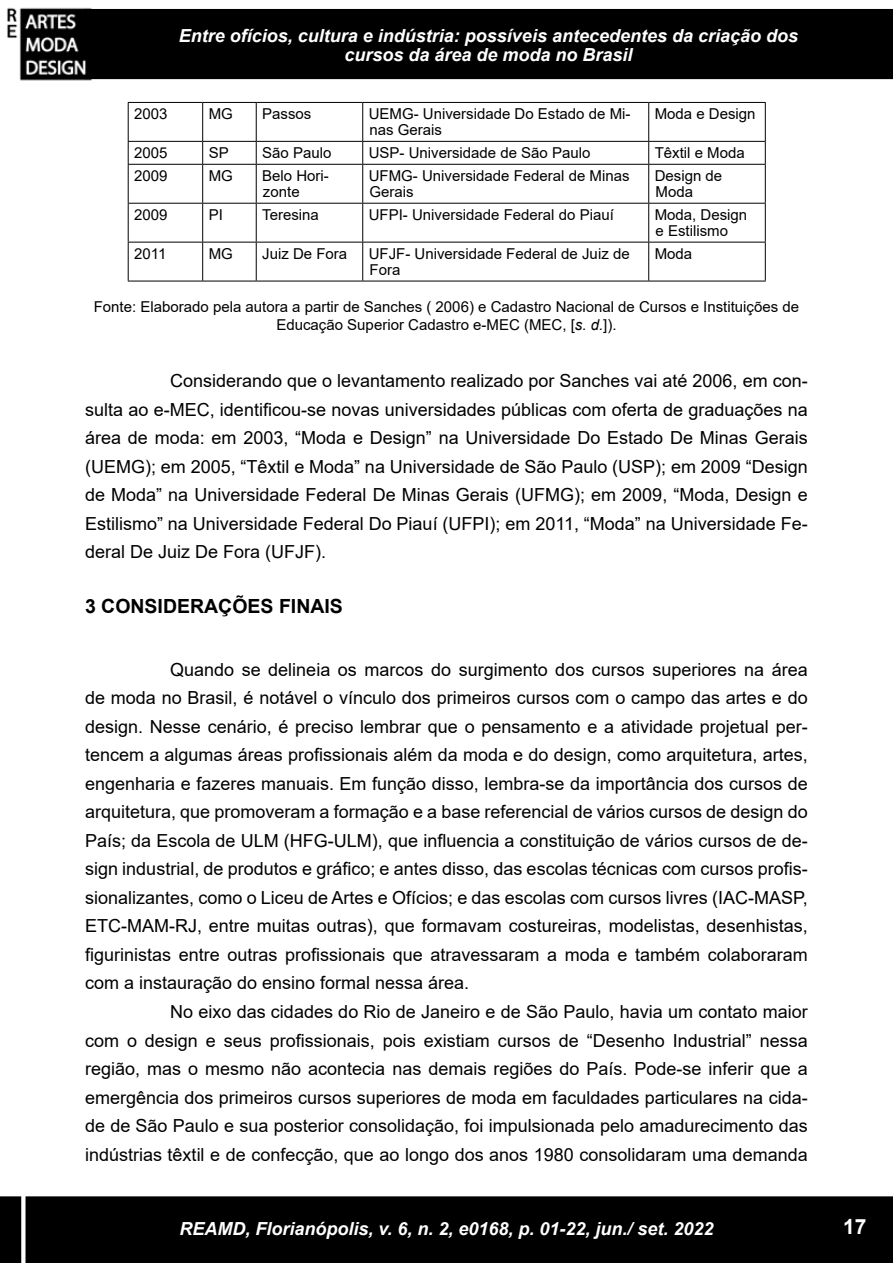
<style>
.page{position:relative;width:893px;height:1263px;background:#fff}
.page>*{position:absolute;margin:0;border:0;box-sizing:border-box;transform-origin:0 0}
.t1{font:700 21px "Arial";color:#fff}
.t2{font:700 19.5px "Arial";color:#000}
.t3{font:18px/28.5px "Arial";color:#000;text-align:justify}
.t4{font:italic 700 18px/18.6px "Arial";color:#fff;text-align:center}
.t5{font:15px/16px "Arial";color:#000}
.s1{font-style:italic}
</style>
<div class="page">
<div style="left:85px;top:10px;width:807px;height:68px;background:#000"></div>
<div style="left:84px;top:9px;width:809px;height:70px;border:2px solid #000"></div>
<img style="left:7px;top:7px;width:93px;height:74px">
<div style="left:1px;top:1197px;width:891px;height:65px;background:#000"></div>
<div style="left:0;top:1196px;width:893px;height:67px;border:2px solid #000"></div>
<div style="left:21px;top:383px;width:5px;height:880px;background:#fff"></div>
<hr style="left:128px;top:103px;width:1px;height:38px;background:#000">
<svg style="left:128px;top:142px;width:1px;height:22px"></svg>
<hr style="left:128px;top:165px;width:1px;height:38px;background:#000">
<hr style="left:128px;top:204px;width:1px;height:38px;background:#000">
<hr style="left:128px;top:242px;width:1px;height:39px;background:#000">
<hr style="left:128px;top:102px;width:75px;height:1px;background:#000">
<hr style="left:203px;top:102px;width:53px;height:1px;background:#000">
<hr style="left:256px;top:102px;width:107px;height:1px;background:#000">
<hr style="left:363px;top:102px;width:286px;height:1px;background:#000">
<hr style="left:649px;top:102px;width:117px;height:1px;background:#000">
<hr style="left:128px;top:141px;width:75px;height:1px;background:#000">
<hr style="left:203px;top:141px;width:53px;height:1px;background:#000">
<hr style="left:256px;top:141px;width:107px;height:1px;background:#000">
<hr style="left:363px;top:141px;width:286px;height:1px;background:#000">
<hr style="left:649px;top:141px;width:117px;height:1px;background:#000">
<hr style="left:128px;top:164px;width:75px;height:1px;background:#000">
<hr style="left:203px;top:164px;width:53px;height:1px;background:#000">
<hr style="left:256px;top:164px;width:107px;height:1px;background:#000">
<hr style="left:363px;top:164px;width:286px;height:1px;background:#000">
<hr style="left:649px;top:164px;width:117px;height:1px;background:#000">
<hr style="left:128px;top:203px;width:75px;height:1px;background:#000">
<hr style="left:203px;top:203px;width:53px;height:1px;background:#000">
<hr style="left:256px;top:203px;width:107px;height:1px;background:#000">
<hr style="left:363px;top:203px;width:286px;height:1px;background:#000">
<hr style="left:649px;top:203px;width:117px;height:1px;background:#000">
<hr style="left:128px;top:242px;width:75px;height:1px;background:#000">
<hr style="left:203px;top:242px;width:53px;height:1px;background:#000">
<hr style="left:256px;top:242px;width:107px;height:1px;background:#000">
<hr style="left:363px;top:242px;width:286px;height:1px;background:#000">
<hr style="left:649px;top:242px;width:117px;height:1px;background:#000">
<hr style="left:128px;top:281px;width:75px;height:1px;background:#000">
<hr style="left:203px;top:281px;width:53px;height:1px;background:#000">
<hr style="left:256px;top:281px;width:107px;height:1px;background:#000">
<hr style="left:363px;top:281px;width:286px;height:1px;background:#000">
<hr style="left:649px;top:281px;width:117px;height:1px;background:#000">
<hr style="left:202px;top:103px;width:1px;height:38px;background:#000">
<hr style="left:256px;top:103px;width:1px;height:38px;background:#000">
<hr style="left:362px;top:103px;width:1px;height:38px;background:#000">
<hr style="left:648px;top:103px;width:1px;height:38px;background:#000">
<hr style="left:765px;top:103px;width:1px;height:38px;background:#000">
<svg style="left:202px;top:142px;width:1px;height:22px"></svg>
<svg style="left:256px;top:142px;width:1px;height:22px"></svg>
<svg style="left:362px;top:142px;width:1px;height:22px"></svg>
<svg style="left:648px;top:142px;width:1px;height:22px"></svg>
<svg style="left:765px;top:142px;width:1px;height:22px"></svg>
<hr style="left:202px;top:165px;width:1px;height:38px;background:#000">
<hr style="left:256px;top:165px;width:1px;height:38px;background:#000">
<hr style="left:362px;top:165px;width:1px;height:38px;background:#000">
<hr style="left:648px;top:165px;width:1px;height:38px;background:#000">
<hr style="left:765px;top:165px;width:1px;height:38px;background:#000">
<hr style="left:202px;top:204px;width:1px;height:38px;background:#000">
<hr style="left:256px;top:204px;width:1px;height:38px;background:#000">
<hr style="left:362px;top:204px;width:1px;height:38px;background:#000">
<hr style="left:648px;top:204px;width:1px;height:38px;background:#000">
<hr style="left:765px;top:204px;width:1px;height:38px;background:#000">
<hr style="left:202px;top:242px;width:1px;height:39px;background:#000">
<hr style="left:256px;top:242px;width:1px;height:39px;background:#000">
<hr style="left:362px;top:242px;width:1px;height:39px;background:#000">
<hr style="left:648px;top:242px;width:1px;height:39px;background:#000">
<hr style="left:765px;top:242px;width:1px;height:39px;background:#000">
<p class="t4" style="left:179px;top:27px;width:621px">Entre ofícios, cultura e indústria: possíveis antecedentes da criação dos cursos da área de moda no Brasil</p>
<p class="t5" style="left:134px;top:106px;width:35px">2003</p>
<p class="t5" style="left:209px;top:106px;width:26px">MG</p>
<p class="t5" style="left:262px;top:106px;width:51px">Passos</p>
<p class="t5" style="left:369px;top:106px;width:263px">UEMG- Universidade Do Estado de Mi&shy;nas Gerais</p>
<p class="t5" style="left:655px;top:106px;width:102px">Moda e Design</p>
<p class="t5" style="left:134px;top:145px;width:35px">2005</p>
<p class="t5" style="left:209px;top:145px;width:22px">SP</p>
<p class="t5" style="left:262px;top:145px;width:71px">São Paulo</p>
<p class="t5" style="left:369px;top:145px;width:223px">USP- Universidade de São Paulo</p>
<p class="t5" style="left:655px;top:145px;width:92px">Têxtil e Moda</p>
<p class="t5" style="left:134px;top:168px;width:35px">2009</p>
<p class="t5" style="left:209px;top:168px;width:26px">MG</p>
<p class="t5" style="left:262px;top:168px;width:68px">Belo Hori&shy;zonte</p>
<p class="t5" style="left:369px;top:168px;width:262px">UFMG- Universidade Federal de Minas<br>Gerais</p>
<p class="t5" style="left:655px;top:168px;width:69px">Design de<br>Moda</p>
<p class="t5" style="left:134px;top:207px;width:35px">2009</p>
<p class="t5" style="left:209px;top:207px;width:16px">PI</p>
<p class="t5" style="left:262px;top:207px;width:58px">Teresina</p>
<p class="t5" style="left:369px;top:207px;width:247px">UFPI- Universidade Federal do Piauí</p>
<p class="t5" style="left:655px;top:207px;width:94px">Moda, Design e Estilismo</p>
<p class="t5" style="left:134px;top:246px;width:34px">2011</p>
<p class="t5" style="left:209px;top:246px;width:26px">MG</p>
<p class="t5" style="left:262px;top:246px;width:87px">Juiz De Fora</p>
<p class="t5" style="left:369px;top:246px;width:262px">UFJF- Universidade Federal de Juiz de<br>Fora</p>
<p class="t5" style="left:655px;top:246px;width:39px">Moda</p>
<p class="t5" style="left:94px;top:298px;width:707px;line-height:18px;text-align:center">Fonte: Elaborado pela autora a partir de Sanches ( 2006) e Cadastro Nacional de Cursos e Instituições de<br>Educação Superior Cadastro e-MEC (MEC, [<span class="s1">s. d.</span>]).</p>
<p class="t3" style="left:85px;top:366px;width:724px;text-indent:85px">Considerando que o levantamento realizado por Sanches vai até 2006, em con&shy;sulta ao e-MEC, identificou-se novas universidades públicas com oferta de graduações na área de moda: em 2003, “Moda e Design” na Universidade Do Estado De Minas Gerais (UEMG); em 2005, “Têxtil e Moda” na Universidade de São Paulo (USP); em 2009 “Design de Moda” na Universidade Federal De Minas Gerais (UFMG); em 2009, “Moda, Design e Estilismo” na Universidade Federal Do Piauí (UFPI); em 2011, “Moda” na Universidade Fe&shy;deral De Juiz De Fora (UFJF).</p>
<p class="t2" style="left:85px;top:593px;width:259px">3 CONSIDERAÇÕES FINAIS</p>
<p class="t3" style="left:170px;top:655px;width:639px">Quando se delineia os marcos do surgimento dos cursos superiores na área</p>
<p class="t3" style="left:85px;top:684px;width:724px">de moda no Brasil, é notável o vínculo dos primeiros cursos com o campo das artes e do</p>
<p class="t3" style="left:85px;top:712px;width:724px">design. Nesse cenário, é preciso lembrar que o pensamento e a atividade projetual per-</p>
<p class="t3" style="left:85px;top:741px;width:724px">tencem a algumas áreas profissionais além da moda e do design, como arquitetura, artes,</p>
<p class="t3" style="left:85px;top:769px;width:724px">engenharia e fazeres manuais. Em função disso, lembra-se da importância dos cursos de</p>
<p class="t3" style="left:85px;top:798px;width:724px">arquitetura, que promoveram a formação e a base referencial de vários cursos de design do</p>
<p class="t3" style="left:85px;top:826px;width:724px">País; da Escola de ULM (HFG-ULM), que influencia a constituição de vários cursos de de-</p>
<p class="t3" style="left:85px;top:855px;width:724px">sign industrial, de produtos e gráfico; e antes disso, das escolas técnicas com cursos profis-</p>
<p class="t3" style="left:85px;top:883px;width:724px">sionalizantes, como o Liceu de Artes e Ofícios; e das escolas com cursos livres (IAC-MASP,</p>
<p class="t3" style="left:85px;top:912px;width:724px">ETC-MAM-RJ, entre muitas outras), que formavam costureiras, modelistas, desenhistas,</p>
<p class="t3" style="left:85px;top:940px;width:724px">figurinistas entre outras profissionais que atravessaram a moda e também colaboraram</p>
<p class="t3" style="left:85px;top:968px;width:386px">com a instauração do ensino formal nessa área.</p>
<p class="t3" style="left:170px;top:997px;width:639px">No eixo das cidades do Rio de Janeiro e de São Paulo, havia um contato maior</p>
<p class="t3" style="left:85px;top:1026px;width:724px">com o design e seus profissionais, pois existiam cursos de “Desenho Industrial” nessa</p>
<p class="t3" style="left:85px;top:1054px;width:724px">região, mas o mesmo não acontecia nas demais regiões do País. Pode-se inferir que a</p>
<p class="t3" style="left:85px;top:1083px;width:724px">emergência dos primeiros cursos superiores de moda em faculdades particulares na cida-</p>
<p class="t3" style="left:85px;top:1111px;width:724px">de de São Paulo e sua posterior consolidação, foi impulsionada pelo amadurecimento das</p>
<p class="t3" style="left:85px;top:1140px;width:724px">indústrias têxtil e de confecção, que ao longo dos anos 1980 consolidaram uma demanda</p>
<p class="t4" style="left:179px;top:1220px;width:536px">REAMD, Florianópolis, v. 6, n. 2, e0168, p. 01-22, jun./ set. 2022</p>
<p class="t1" style="left:843px;top:1211px;width:25px">17</p>
</div>
